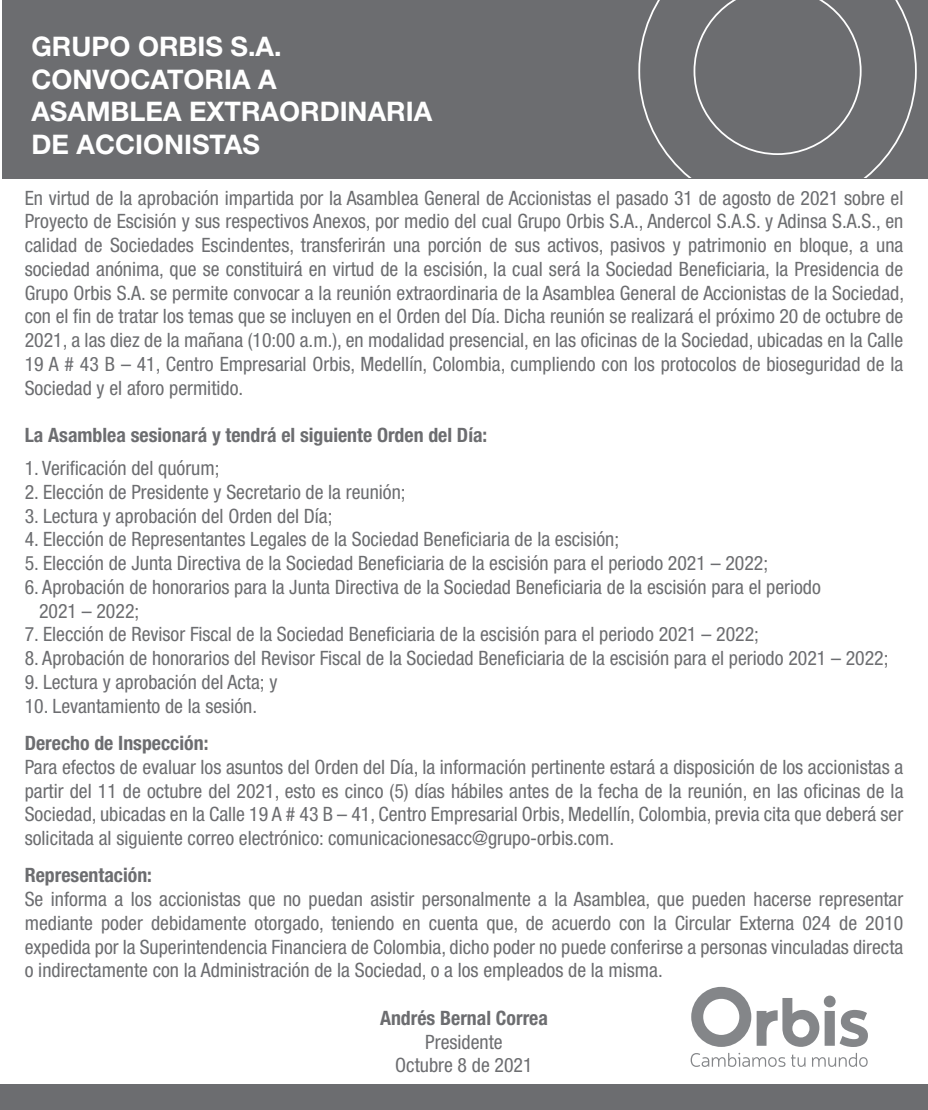
<style>
.page{position:relative;width:928px;height:1110px;background:#fff}
.page>*{position:absolute;margin:0;border:0;box-sizing:border-box;transform-origin:0 0}
.t1{font:700 27px/32.4px "Helvetica Neue LT Std";color:#fff}
.t2{font:condensed 19.8px/23.8px "Helvetica Neue LT Std";color:#6c6d70;text-align:justify}
.t3{font:700 condensed 19.8px "Helvetica Neue LT Std";color:#6c6d70}
</style>
<div class="page">
<div style="left:2px;top:0;width:925px;height:178px;background:#6c6d70"></div>
<svg style="left:638px;top:0;width:279px;height:178px"></svg>
<div style="left:0;top:1084px;width:927px;height:26px;background:#6c6d70"></div>
<svg style="left:690px;top:1053px;width:115px;height:14px"></svg>
<svg style="left:812px;top:1053px;width:55px;height:14px"></svg>
<svg style="left:691px;top:987px;width:176px;height:60px"></svg>
<h1 class="t1" style="left:31px;top:30px;width:402px">GRUPO ORBIS S.A.<br>CONVOCATORIA A<br>ASAMBLEA EXTRAORDINARIA<br>DE ACCIONISTAS</h1>
<p class="t2" style="left:25px;top:186px;width:880px">En virtud de la aprobación impartida por la Asamblea General de Accionistas el pasado 31 de agosto de 2021 sobre el Proyecto de Escisión y sus respectivos Anexos, por medio del cual Grupo Orbis S.A., Andercol S.A.S. y Adinsa S.A.S., en calidad de Sociedades Escindentes, transferirán una porción de sus activos, pasivos y patrimonio en bloque, a una sociedad anónima, que se constituirá en virtud de la escisión, la cual será la Sociedad Beneficiaria, la Presidencia de Grupo Orbis S.A. se permite convocar a la reunión extraordinaria de la Asamblea General de Accionistas de la Sociedad, con el fin de tratar los temas que se incluyen en el Orden del Día. Dicha reunión se realizará el próximo 20 de octubre de 2021, a las diez de la mañana (10:00 a.m.), en modalidad presencial, en las oficinas de la Sociedad, ubicadas en la Calle 19 A # 43 B – 41, Centro Empresarial Orbis, Medellín, Colombia, cumpliendo con los protocolos de bioseguridad de la Sociedad y el aforo permitido.</p>
<p class="t3" style="left:25px;top:423px;width:464px">La Asamblea sesionará y tendrá el siguiente Orden del Día:</p>
<p class="t2" style="left:25px;top:456px;width:196px">1. Verificación del quórum;</p>
<p class="t2" style="left:25px;top:480px;width:382px">2. Elección de Presidente y Secretario de la reunión;</p>
<p class="t2" style="left:25px;top:503px;width:309px">3. Lectura y aprobación del Orden del Día;</p>
<p class="t2" style="left:25px;top:527px;width:595px">4. Elección de Representantes Legales de la Sociedad Beneficiaria de la escisión;</p>
<p class="t2" style="left:25px;top:551px;width:744px">5. Elección de Junta Directiva de la Sociedad Beneficiaria de la escisión para el periodo 2021 – 2022;</p>
<p class="t2" style="left:39px;top:575px;width:783px;text-indent:-14px">6. Aprobación de honorarios para la Junta Directiva de la Sociedad Beneficiaria de la escisión para el periodo<br>2021 – 2022;</p>
<p class="t2" style="left:25px;top:622px;width:735px">7. Elección de Revisor Fiscal de la Sociedad Beneficiaria de la escisión para el periodo 2021 – 2022;</p>
<p class="t2" style="left:25px;top:646px;width:865px">8. Aprobación de honorarios del Revisor Fiscal de la Sociedad Beneficiaria de la escisión para el periodo 2021 – 2022;</p>
<p class="t2" style="left:25px;top:670px;width:254px">9. Lectura y aprobación del Acta; y</p>
<p class="t2" style="left:25px;top:694px;width:234px">10. Levantamiento de la sesión.</p>
<p class="t3" style="left:25px;top:731px;width:185px">Derecho de Inspección:</p>
<p class="t2" style="left:25px;top:755px;width:880px">Para efectos de evaluar los asuntos del Orden del Día, la información pertinente estará a disposición de los accionistas a partir del 11 de octubre del 2021, esto es cinco (5) días hábiles antes de la fecha de la reunión, en las oficinas de la Sociedad, ubicadas en la Calle 19 A # 43 B – 41, Centro Empresarial Orbis, Medellín, Colombia, previa cita que deberá ser solicitada al siguiente correo electrónico: comunicacionesacc@grupo-orbis.com.</p>
<p class="t3" style="left:25px;top:863px;width:129px">Representación:</p>
<p class="t2" style="left:25px;top:887px;width:879px">Se informa a los accionistas que no puedan asistir personalmente a la Asamblea, que pueden hacerse representar mediante poder debidamente otorgado, teniendo en cuenta que, de acuerdo con la Circular Externa 024 de 2010 expedida por la Superintendencia Financiera de Colombia, dicho poder no puede conferirse a personas vinculadas directa o indirectamente con la Administración de la Sociedad, o a los empleados de la misma.</p>
<p class="t3" style="left:380px;top:1006px;width:169px">Andrés Bernal Correa</p>
<p class="t2" style="left:395px;top:1029px;width:139px;text-align:center">Presidente<br>Octubre 8 de 2021</p>
</div>
